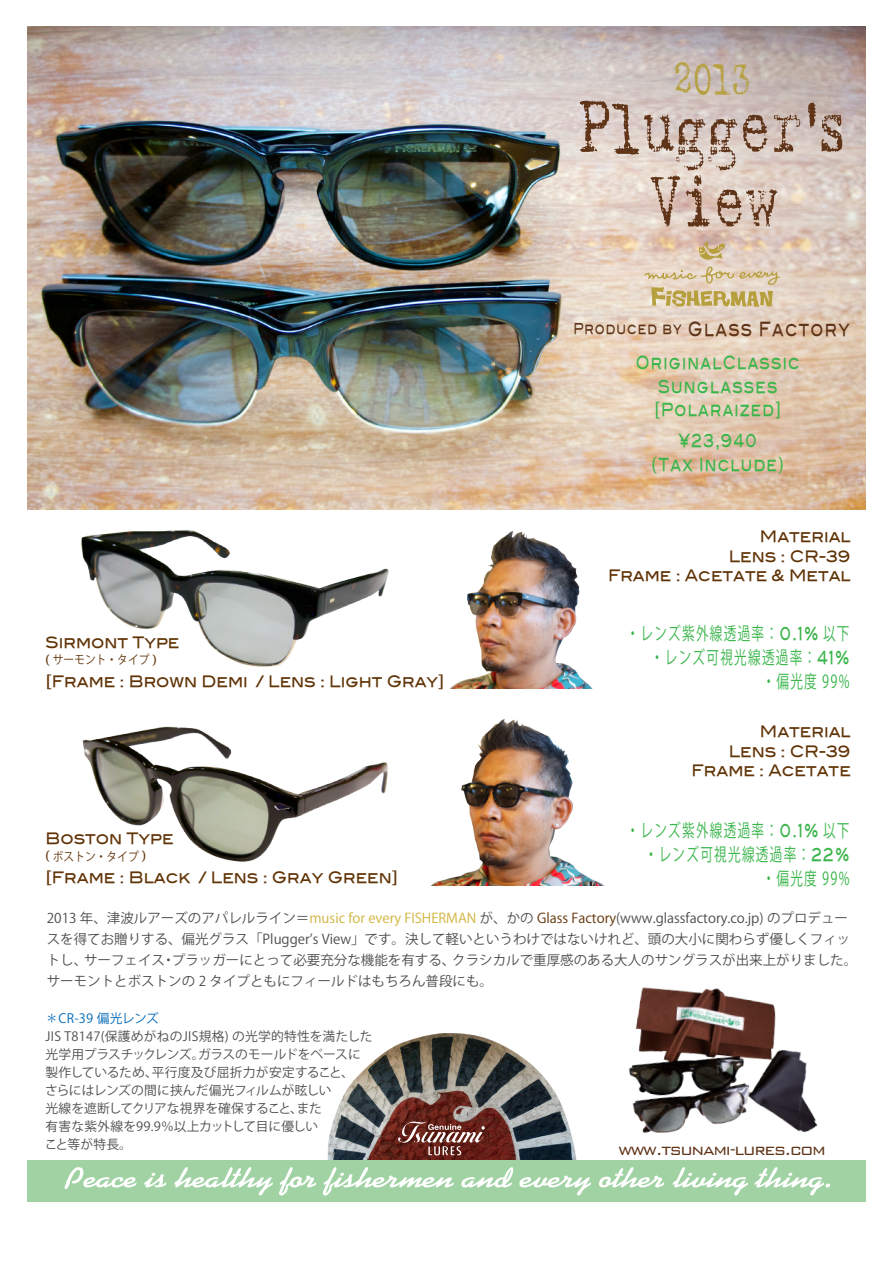
<style>
.page{position:relative;width:893px;height:1263px;background:#fff}
.page>*{position:absolute;margin:0;border:0;box-sizing:border-box;transform-origin:0 0}
.t1{font:74.55px/74.7px "Harting";letter-spacing:-.02em;color:#5f3418;text-align:center;scale:.74 1}
.t2{font:45px "Harting";color:#b69f3d;scale:.7 1}
.t3{font:19.5px "Blair Md ITCTT Medium";letter-spacing:.1em;color:#5f3418;scale:.7 1}
.t4{font:300 19.5px "Bank Gothic";letter-spacing:-.07em;color:#5f3418;scale:.96 1}
.t5{font:18px/23.9px "Koz Go Pro";letter-spacing:.1em;color:#39b54a;text-align:right;scale:.7 1}
.t6{font:18px/24px "Blair Md ITCTT Medium";letter-spacing:.1em;color:#39b54a;text-align:center;scale:.7 1}
.t7{font:15.75px/19.5px "Blair Md ITCTT Medium";color:#613407;text-align:right;scale:.89 1}
.t8{font:13.5px/21px "Koz Go Pro";color:#4d4d4d}
.t9{font:12.75px/18px "Koz Go Pro";color:#4d4d4d}
.t10{font:12.75px "Koz Go Pro";letter-spacing:-.005em;color:#0068b6}
.t11{font:12px "Koz Go Pro";color:#613407;scale:.89 1}
.s1{font-size:15px}
.s2{font-family:"Blair Md ITCTT Medium"}
.s3{color:#d1b43e}
.s4{color:#613407}
</style>
<div class="page">
<img style="left:327px;top:1033px;width:250px;height:127px">
<svg style="left:398px;top:1121px;width:87px;height:34px;background:#814c46"></svg>
<img style="left:451px;top:531px;width:141px;height:157px">
<img style="left:431px;top:718px;width:172px;height:167px">
<img style="left:81px;top:530px;width:308px;height:137px">
<img style="left:82px;top:726px;width:306px;height:136px">
<div style="left:27px;top:1160px;width:839px;height:42px;background:#a1d2a4"></div>
<svg style="left:65px;top:1167px;width:72px;height:22px"></svg>
<svg style="left:144px;top:1173px;width:22px;height:14px"></svg>
<svg style="left:174px;top:1167px;width:99px;height:28px"></svg>
<svg style="left:279px;top:1167px;width:37px;height:28px"></svg>
<svg style="left:323px;top:1167px;width:131px;height:28px"></svg>
<svg style="left:461px;top:1167px;width:52px;height:20px"></svg>
<svg style="left:519px;top:1175px;width:72px;height:20px"></svg>
<svg style="left:599px;top:1167px;width:65px;height:20px"></svg>
<svg style="left:673px;top:1167px;width:75px;height:28px"></svg>
<svg style="left:755px;top:1167px;width:75px;height:28px"></svg>
<img style="left:27px;top:27px;width:838px;height:483px">
<svg style="left:644px;top:241px;width:136px;height:66px;background:#dcc8a9"></svg>
<img style="left:628px;top:987px;width:190px;height:146px">
<h2 class="t2" style="left:674px;top:60px;width:111px">2013</h2>
<h1 class="t1" style="left:577px;top:95px;width:367px">Plugger’s<br>View</h1>
<h3 class="t3" style="left:573px;top:313px;width:396px"><span class="s1">Produced by</span> Glass Factory</h3>
<h3 class="t6" style="left:636px;top:348px;width:235px">OriginalClassic<br>Sunglasses [Polaraized]</h3>
<h3 class="t6" style="left:652px;top:426px;width:190px">¥23,940<br>(Tax Include)</h3>
<p class="t7" style="left:46px;top:630px;width:152px">Sirmont Type</p>
<p class="t11" style="left:46px;top:652px;width:127px"><span class="s2">(</span> サーモント・タイプ <span class="s2">)</span></p>
<p class="t7" style="left:46px;top:669px;width:450px">[Frame : Brown Demi / Lens : Light Gray]</p>
<p class="t7" style="left:608px;top:525px;width:274px">Material<br>Lens : CR-39<br>Frame : Acetate &amp; Metal</p>
<h3 class="t5" style="left:627px;top:622px;width:320px">・レンズ紫外線透過率：<span class="s2">0.1%</span> 以下・レンズ可視光線透過率：<span class="s2">41%<br></span>・偏光度 99%</h3>
<p class="t7" style="left:692px;top:720px;width:180px">Material<br>Lens : CR-39<br>Frame : Acetate</p>
<h3 class="t5" style="left:627px;top:819px;width:320px">・レンズ紫外線透過率：<span class="s2">0.1%</span> 以下・レンズ可視光線透過率：<span class="s2">22%<br></span>・偏光度 99%</h3>
<p class="t8" style="left:47px;top:908px;width:812px">2013 年、津波ルアーズのアパレルライン＝<span class="s3">music for every FISHERMAN</span> が、かの <span class="s4">Glass Factory</span>(www.glassfactory.co.jp) のプロデュースを得てお贈りする、偏光グラス「Pluggerʼs View」です。決して軽いというわけではないけれど、頭の大小に関わらず優しくフィットし、サーフェイス・プラッガーにとって必要充分な機能を有する、クラシカルで重厚感のある大人のサングラスが出来上がりました。サーモントとボストンの 2 タイプともにフィールドはもちろん普段にも。</p>
<p class="t7" style="left:46px;top:827px;width:145px">Boston Type</p>
<p class="t11" style="left:46px;top:848px;width:115px"><span class="s2">(</span> ボストン・タイプ <span class="s2">)</span></p>
<p class="t7" style="left:46px;top:866px;width:398px">[Frame : Black / Lens : Gray Green]</p>
<p class="t10" style="left:46px;top:1010px;width:115px">＊CR-39 偏光レンズ</p>
<p class="t9" style="left:45px;top:1027px;width:329px">JIS T8147(保護めがねのJIS規格) の光学的特性を満たした光学用プラスチックレンズ。ガラスのモールドをベースに製作しているため、平行度及び屈折力が安定すること、<br>さらにはレンズの間に挟んだ偏光フィルムが眩しい<br>光線を遮断してクリアな視界を確保すること、また<br>有害な紫外線を99.9％以上カットして目に優しい<br>こと等が特長。</p>
<h3 class="t4" style="left:618px;top:1134px;width:218px">www.tsunami-lures.com</h3>
</div>
